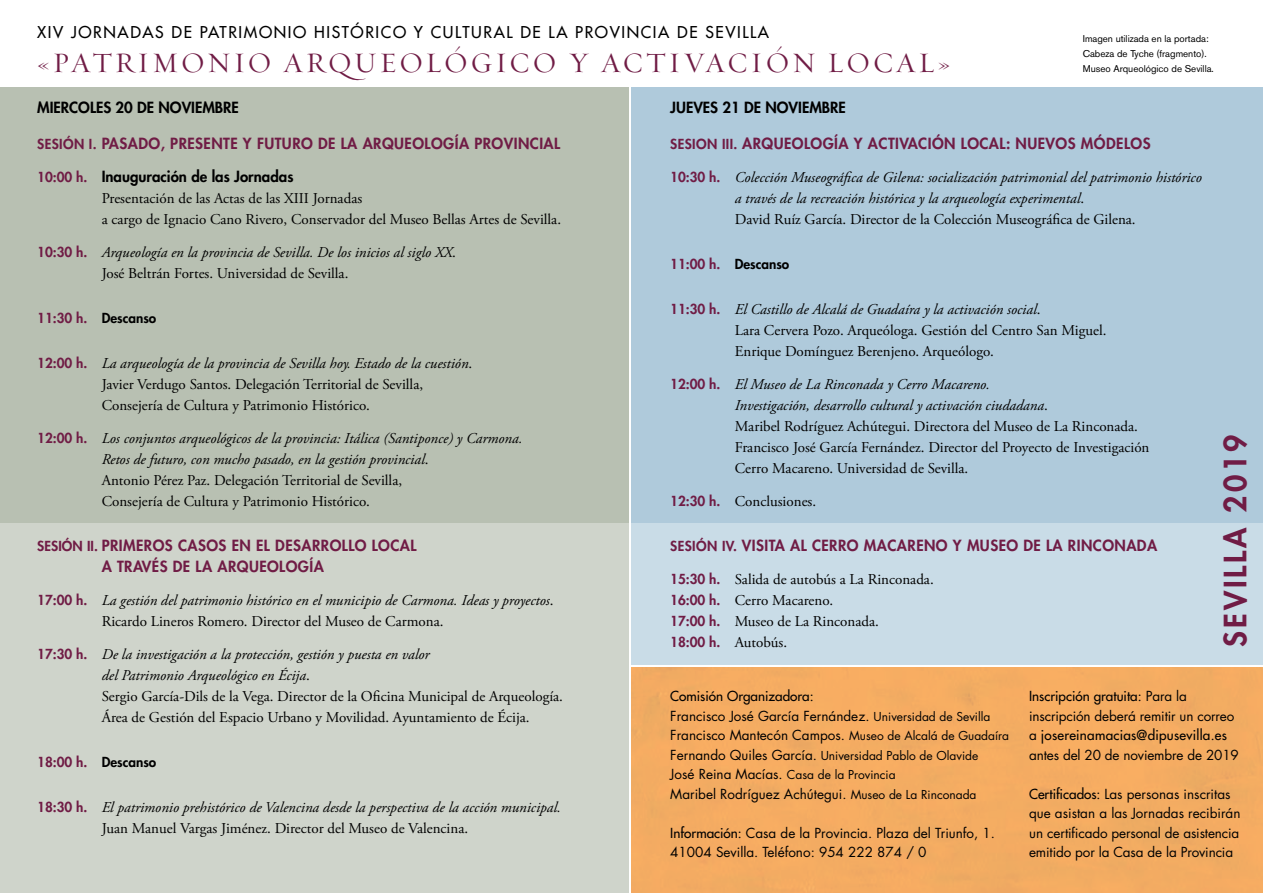
<style>
.page{position:relative;width:1263px;height:893px;background:#fff}
.page>*{position:absolute;margin:0;border:0;box-sizing:border-box;transform-origin:0 0}
.t1{font:800 30px "Futura";letter-spacing:.1em;color:#701c45}
.t2{font:28.65px "Requiem Display HTF Roman";letter-spacing:.1em;color:#701c45}
.t3{font:15.9px "Futura";letter-spacing:.1em;color:#000}
.t4{font:15px/21px "Adobe Garamond Pro";color:#000}
.t5{font:italic 15px/21px "Adobe Garamond Pro";color:#000}
.t6{font:800 15px/21px "Futura";letter-spacing:.03em;color:#701c45}
.t7{font:800 15px "Futura";color:#000}
.t8{font:13.5px/19.5px "Futura";color:#000}
.t9{font:800 13.5px "Futura";color:#000}
.t10{font:12px/19.5px "Futura";color:#000}
.t11{font:9.75px/15px "Akzidenz Grotesk BE";color:#000}
.s1{font-size:13.5px}
.s2{font-size:13.5px;color:#701c45}
.s3{font-family:"Futura";font-weight:800;font-style:normal;font-size:13.5px;color:#701c45}
.s4{font-style:normal}
.s5{color:#701c45}
.s6{font-family:"Futura";font-weight:800;font-size:13.5px;color:#701c45}
.s7{font-style:italic}
.s8{font-style:inherit}
.s9{font-size:12px}
</style>
<div class="page">
<div style="left:631px;top:668px;width:632px;height:225px;background:#f4ac62"></div>
<div style="left:631px;top:523px;width:632px;height:141px;background:#c9dce7"></div>
<div style="left:631px;top:87px;width:632px;height:436px;background:#afcadb"></div>
<div style="left:0;top:523px;width:628px;height:370px;background:#cfd4cb"></div>
<div style="left:0;top:87px;width:628px;height:436px;background:#b8c0b2"></div>
<p class="t3" style="left:37px;top:22px;width:733px">XIV JORNADAS DE PATRIMONIO HISTÓRICO Y CULTURAL DE LA PROVINCIA DE SEVILLA</p>
<h2 class="t2" style="left:37px;top:46px;width:915px">«PATRIMONIO ARQUEOLÓGICO Y ACTIVACIÓN LOCAL»</h2>
<p class="t11" style="left:1083px;top:31px;width:133px">Imagen utilizada en la portada:<br>Cabeza de Tyche (fragmento).<br>Museo Arqueológico de Sevilla.</p>
<p class="t7" style="left:37px;top:98px;width:203px">MIERCOLES 20 DE NOVIEMBRE</p>
<p class="t6" style="left:37px;top:133px;width:525px"><span class="s1">SESIÓN I.</span> PASADO, PRESENTE Y FUTURO DE LA ARQUEOLOGÍA PROVINCIAL</p>
<p class="t7" style="left:37px;top:167px;width:258px"><span class="s2">10:00 h.</span> Inauguración de las Jornadas</p>
<p class="t4" style="left:102px;top:188px;width:461px">Presentación de las Actas de las XIII Jornadas<br>a cargo de Ignacio Cano Rivero, Conservador del Museo Bellas Artes de Sevilla.</p>
<p class="t5" style="left:102px;top:242px;width:356px;text-indent:-64px"><span class="s3">10:30 h.</span> Arqueología en la provincia de Sevilla. De los inicios al siglo XX<span class="s4">.<br>José Beltrán Fortes. Universidad de Sevilla.</span></p>
<p class="t9" style="left:37px;top:309px;width:121px"><span class="s5">11:30 h.</span> Descanso</p>
<p class="t4" style="left:102px;top:353px;width:372px;text-indent:-64px"><span class="s6">12:00 h.</span> <span class="s7">La arqueología de la provincia de Sevilla hoy. Estado de la cuestión</span>.<br>Javier Verdugo Santos. Delegación Territorial de Sevilla,<br>Consejería de Cultura y Patrimonio Histórico.</p>
<p class="t5" style="left:102px;top:428px;width:422px;text-indent:-64px"><span class="s3">12:00 h.</span> Los conjuntos arqueológicos de la provincia: Itálica (Santiponce) y Carmona.<br>Retos de futuro, con mucho pasado, en la gestión provincial<span class="s4">.<br>Antonio Pérez Paz. Delegación Territorial de Sevilla,<br>Consejería de Cultura y Patrimonio Histórico.</span></p>
<p class="t6" style="left:102px;top:535px;width:316px;text-indent:-64px"><span class="s1">SESIÓN II.</span> PRIMEROS CASOS EN EL DESARROLLO LOCAL<br>A TRAVÉS DE LA ARQUEOLOGÍA</p>
<p class="t5" style="left:102px;top:590px;width:453px;text-indent:-64px"><span class="s3">17:00 h.</span> La gestión del patrimonio histórico en el municipio de Carmona. Ideas y proyectos<span class="s4">.<br>Ricardo Lineros Romero. Director del Museo de Carmona.</span></p>
<p class="t4" style="left:102px;top:644px;width:463px;text-indent:-64px"><span class="s6">17:30 h.</span> <span class="s7">De la investigación a la protección, gestión y puesta en valor<br>del Patrimonio Arqueológico en Écija</span>.<br>Sergio García-Dils de la Vega. Director de la Oficina Municipal de Arqueología.<br>Área de Gestión del Espacio Urbano y Movilidad. Ayuntamiento de Écija.</p>
<p class="t9" style="left:37px;top:753px;width:121px"><span class="s5">18:00 h.</span> Descanso</p>
<p class="t5" style="left:102px;top:797px;width:461px;text-indent:-64px"><span class="s3">18:30 h.</span> El patrimonio prehistórico de Valencina desde la perspectiva de la acción municipal.<br><span class="s4">Juan Manuel Vargas Jiménez. Director del Museo de Valencina.</span></p>
<p class="t7" style="left:670px;top:98px;width:177px">JUEVES 21 DE NOVIEMBRE</p>
<p class="t6" style="left:670px;top:133px;width:482px"><span class="s1">SESION III.</span> ARQUEOLOGÍA Y ACTIVACIÓN LOCAL: NUEVOS MÓDELOS</p>
<p class="t5" style="left:735px;top:167px;width:468px;text-indent:-64px"><span class="s3">10:30 h.</span> Colección Museográfica de Gilena: socialización patrimonial del patrimonio histórico a través de la recreación histórica y la arqueología experimental<span class="s4">.<br>David Ruíz García. Director de la Colección Museográfica de Gilena.</span></p>
<p class="t9" style="left:670px;top:255px;width:121px"><span class="s5">11:00 h.</span> Descanso</p>
<p class="t4" style="left:735px;top:299px;width:373px;text-indent:-64px"><span class="s6">11:30 h.</span> <span class="s7">El Castillo de Alcalá de Guadaíra y la activación social</span>.<br>Lara Cervera Pozo. Arqueóloga. Gestión del Centro San Miguel.<br>Enrique Domínguez Berenjeno. Arqueólogo.</p>
<p class="t4" style="left:735px;top:374px;width:416px;text-indent:-64px"><span class="s6">12:00 h.</span> <span class="s7">El Museo de La Rinconada y Cerro Macareno.<br>Investigación, desarrollo cultural y activación ciudadana</span>.<br>Maribel Rodríguez Achútegui. Directora del Museo de La Rinconada.<br>Francisco José García Fernández. Director del Proyecto de Investigación Cerro Macareno. Universidad de Sevilla.</p>
<p class="t4" style="left:670px;top:491px;width:147px"><span class="s6">12:30 h.</span> Conclusiones.</p>
<p class="t6" style="left:670px;top:535px;width:488px"><span class="s1">SESIÓN IV.</span> VISITA AL CERRO MACARENO Y MUSEO DE LA RINCONADA</p>
<p class="t4" style="left:670px;top:569px;width:265px"><span class="s6">15:30 h.</span> Salida de autobús a La Rinconada.<br><span class="s6">16:00 h.</span> Cerro Macareno.<br><span class="s6">17:00 h.</span> Museo de La Rinconada.<br><span class="s6">18:00 h.</span> Autobús.</p>
<h1 class="t1" style="left:1216px;top:647px;width:214px;rotate:-90deg">SEVILLA 2019</h1>
<p class="t8" style="left:670px;top:687px;width:340px"><span class="s8">Comisión Organizadora:<br></span>Francisco José García Fernández. <span class="s9">Universidad de Sevilla<br></span>Francisco Mantecón Campos. <span class="s9">Museo de Alcalá de Guadaíra</span></p>
<p class="t10" style="left:670px;top:746px;width:310px"><span class="s1">Fernando Quiles García.</span> Universidad Pablo de Olavide<br><span class="s1">José Reina Macías.</span> Casa de la Provincia</p>
<p class="t8" style="left:670px;top:784px;width:308px">Maribel Rodríguez Achútegui. <span class="s9">Museo de La Rinconada</span></p>
<p class="t8" style="left:670px;top:823px;width:326px"><span class="s8">Información:</span> Casa de la Provincia. Plaza del Triunfo, 1.<br>41004 Sevilla. Teléfono: 954 222 874 / 0</p>
<p class="t8" style="left:1029px;top:687px;width:211px"><span class="s8">Inscripción gratuita:</span> Para la inscripción deberá remitir un correo a <span class="s8">josereinamacias@dipusevilla.es </span>antes del 20 de noviembre de 2019</p>
<p class="t8" style="left:1029px;top:784px;width:213px"><span class="s8">Certificados:</span> Las personas inscritas que asistan a las Jornadas recibirán un certificado personal de asistencia emitido por la Casa de la Provincia</p>
</div>
